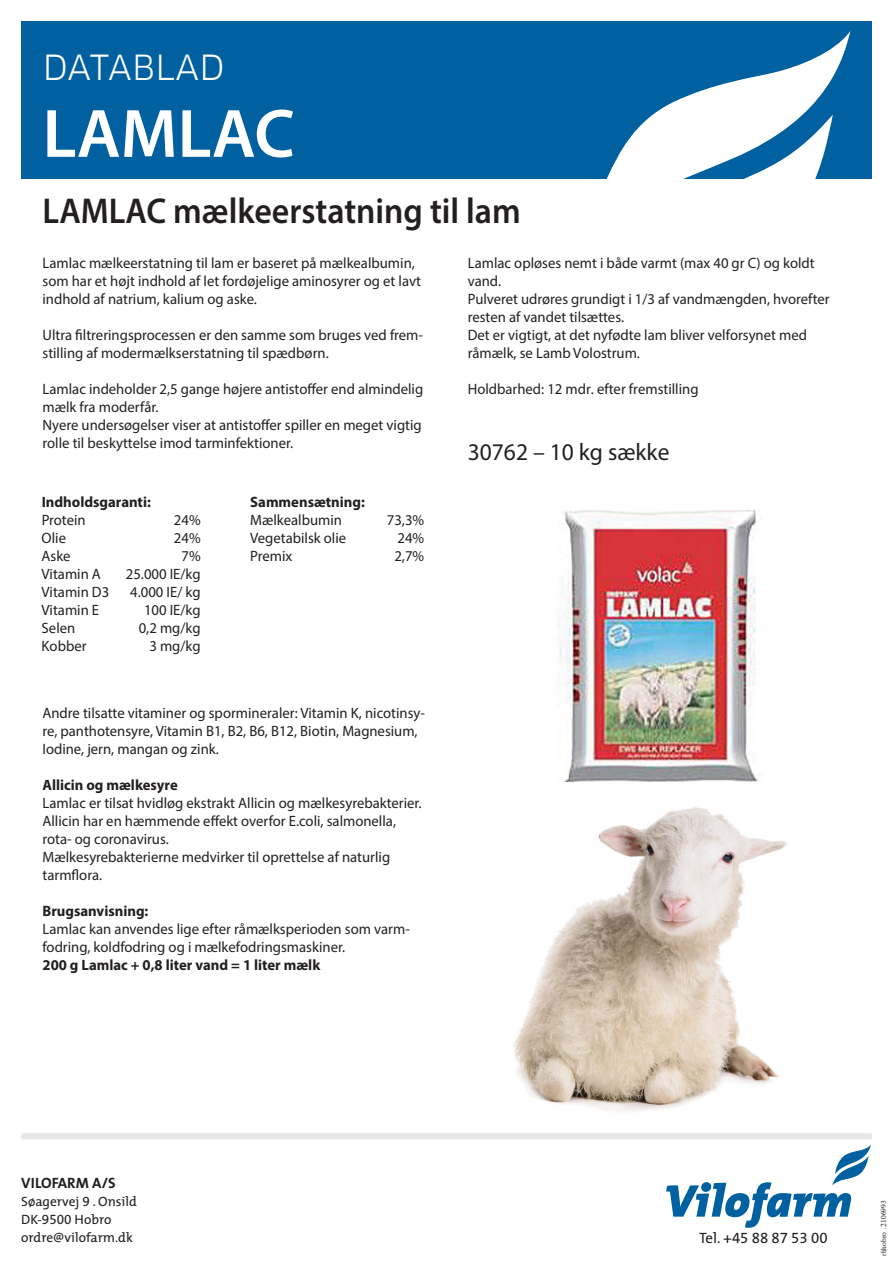
<style>
.page{position:relative;width:893px;height:1263px;background:#fff}
.page>*{position:absolute;margin:0;border:0;box-sizing:border-box;transform-origin:0 0}
.t1{font:600 69px "Myriad Pro";color:#fff}
.t2{font:600 36px "Myriad Pro";color:#231f20;scale:.94 1}
.t3{font:33.9px "Clan OT";letter-spacing:.01em;color:#fff}
.t4{font:24px "Myriad Pro";color:#231f20}
.t5{font:15px/18px "Myriad Pro";color:#231f20}
.t6{font:700 15px "Myriad Pro";color:#231f20}
.t7{font:15px "The Mix Expert";color:#231f20}
.t8{font:700 15px "The Mix";color:#231f20}
.t9{font:13.5px/18px "The Mix";color:#231f20}
.t10{font:7.5px "Times";color:#231f20}
.s1{font-family:"The Mix Expert"}
.s2{font-family:"The Mix"}
</style>
<div class="page">
<div style="left:21px;top:21px;width:851px;height:158px;background:#0060a0"></div>
<svg style="left:606px;top:31px;width:244px;height:148px"></svg>
<svg style="left:666px;top:1144px;width:205px;height:84px"></svg>
<div style="left:21px;top:1133px;width:851px;height:6px;background:#e6e7e9"></div>
<img style="left:557px;top:510px;width:201px;height:272px">
<img style="left:512px;top:806px;width:275px;height:305px">
<h3 class="t3" style="left:43px;top:48px;width:183px">DATABLAD</h3>
<h1 class="t1" style="left:43px;top:90px;width:254px">LAMLAC</h1>
<h2 class="t2" style="left:43px;top:188px;width:510px">LAMLAC mælkeerstatning til lam</h2>
<p class="t5" style="left:43px;top:253px;width:380px">Lamlac mælkeerstatning til lam er baseret på mælkealbumin, som har et højt indhold af let fordøjelige aminosyrer og et lavt indhold af natrium, kalium og aske.</p>
<p class="t5" style="left:43px;top:325px;width:382px">Ultra filtreringsprocessen er den samme som bruges ved frem&shy;stilling af modermælkserstatning til spædbørn.</p>
<p class="t5" style="left:43px;top:379px;width:382px">Lamlac indeholder 2,5 gange højere antistoffer end almindelig mælk fra moderfår.<br>Nyere undersøgelser viser at antistoffer spiller en meget vigtig rolle til beskyttelse imod tarminfektioner.</p>
<p class="t6" style="left:42px;top:492px;width:111px">Indholdsgaranti:</p>
<p class="t6" style="left:250px;top:492px;width:116px">Sammensætning:</p>
<p class="t5" style="left:42px;top:510px;width:46px">Protein</p>
<p class="t5" style="left:174px;top:510px;width:28px">24%</p>
<p class="t5" style="left:250px;top:510px;width:93px">Mælkealbumin</p>
<p class="t5" style="left:387px;top:510px;width:39px">73,3%</p>
<p class="t5" style="left:42px;top:528px;width:26px">Olie</p>
<p class="t5" style="left:174px;top:528px;width:28px">24%</p>
<p class="t5" style="left:250px;top:528px;width:98px">Vegetabilsk olie</p>
<p class="t5" style="left:397px;top:528px;width:28px">24%</p>
<p class="t5" style="left:42px;top:546px;width:30px">Aske</p>
<p class="t5" style="left:181px;top:546px;width:21px">7%</p>
<p class="t5" style="left:250px;top:546px;width:44px">Premix</p>
<p class="t5" style="left:394px;top:546px;width:31px">2,7%</p>
<p class="t5" style="left:42px;top:564px;width:61px">Vitamin A</p>
<p class="t5" style="left:126px;top:564px;width:76px">25.000 IE/kg</p>
<p class="t5" style="left:42px;top:582px;width:69px">Vitamin D3</p>
<p class="t5" style="left:130px;top:582px;width:72px">4.000 IE/ kg</p>
<p class="t5" style="left:42px;top:600px;width:59px">Vitamin E</p>
<p class="t5" style="left:144px;top:600px;width:58px">100 IE/kg</p>
<p class="t5" style="left:42px;top:618px;width:35px">Selen</p>
<p class="t5" style="left:139px;top:618px;width:63px">0,2 mg/kg</p>
<p class="t5" style="left:42px;top:636px;width:46px">Kobber</p>
<p class="t5" style="left:149px;top:636px;width:53px">3 mg/kg</p>
<p class="t5" style="left:43px;top:703px;width:384px">Andre tilsatte vitaminer og spormineraler: Vitamin K, nicotinsy&shy;re, panthotensyre, Vitamin B1, B2, B6, B12, Biotin, Magnesium,<br>Iodine, jern, mangan og zink.</p>
<p class="t6" style="left:43px;top:775px;width:137px">Allicin og mælkesyre</p>
<p class="t5" style="left:43px;top:793px;width:381px">Lamlac er tilsat hvidløg ekstrakt Allicin og mælkesyrebakterier.<br>Allicin har en hæmmende effekt overfor E.coli, salmonella, rota- og coronavirus.<br>Mælkesyrebakterierne medvirker til oprettelse af naturlig tarmflora.</p>
<p class="t6" style="left:43px;top:901px;width:107px">Brugsanvisning:</p>
<p class="t5" style="left:43px;top:919px;width:369px">Lamlac kan anvendes lige efter råmælksperioden som varm&shy;fodring, koldfodring og i mælkefodringsmaskiner.</p>
<p class="t6" style="left:43px;top:955px;width:279px">200 g Lamlac + 0,8 liter vand = 1 liter mælk</p>
<p class="t5" style="left:468px;top:253px;width:363px">Lamlac opløses nemt i både varmt (max 40 gr C) og koldt vand.<br>Pulveret udrøres grundigt i 1/3 af vandmængden, hvorefter resten af vandet tilsættes.<br>Det er vigtigt, at det nyfødte lam bliver velforsynet med råmælk, se Lamb Volostrum.</p>
<p class="t5" style="left:468px;top:379px;width:232px">Holdbarhed: 12 mdr. efter fremstilling</p>
<h3 class="t4" style="left:468px;top:437px;width:203px">30762 – 10 kg sække</h3>
<p class="t8" style="left:21px;top:1170px;width:96px">VILOFARM A/S</p>
<p class="t9" style="left:21px;top:1192px;width:117px">Søagervej <span class="s1">9</span> . Onsild<br>DK-<span class="s1">9500</span> Hobro ordre@vilofarm.dk</p>
<p class="t7" style="left:699px;top:1225px;width:130px"><span class="s2">Tel.</span> +45 88 87 53 00</p>
<p class="t10" style="left:876px;top:1256px;width:57px;rotate:-90deg">rhhobro . 2106993</p>
</div>
